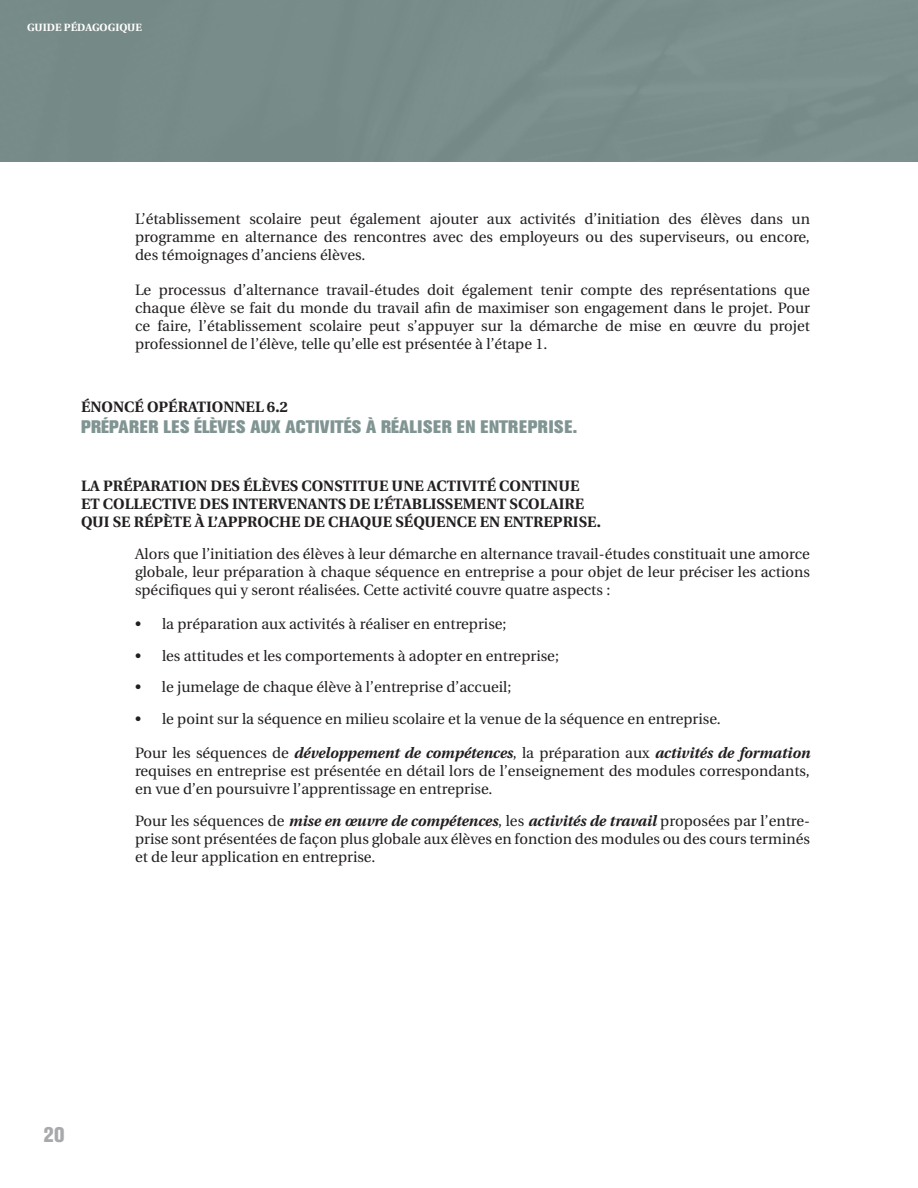
<style>
.page{position:relative;width:918px;height:1188px;background:#fff}
.page>*{position:absolute;margin:0;border:0;box-sizing:border-box;transform-origin:0 0}
.t1{font:800 condensed 21px "Akzidenz Grotesk BE";color:#a7a9ac}
.t2{font:800 18px "Akzidenz Grotesk BE";letter-spacing:.02em;color:#809592}
.t3{font:15px/18px "Utopia";color:#231f20;text-align:justify}
.t4{font:700 15px/18px "Utopia";color:#231f20}
.t5{font:700 10.5px "Utopia";color:#fff}
.s1{font-weight:700;font-style:italic}
</style>
<div class="page">
<p class="t5" style="left:27px;top:23px;width:117px">GUIDE PÉDAGOGIQUE</p>
<p class="t3" style="left:135px;top:212px;width:676px">L’établissement scolaire peut également ajouter aux activités d’initiation des élèves dans un programme en alternance des rencontres avec des employeurs ou des superviseurs, ou encore, des témoignages d’anciens élèves.</p>
<p class="t3" style="left:135px;top:282px;width:676px">Le processus d’alternance travail-études doit également tenir compte des représentations que chaque élève se fait du monde du travail afin de maximiser son engagement dans le projet. Pour ce faire, l’établissement scolaire peut s’appuyer sur la démarche de mise en œuvre du projet professionnel de l’élève, telle qu’elle est présentée à l’étape 1.</p>
<p class="t4" style="left:81px;top:399px;width:208px">ÉNONCÉ OPÉRATIONNEL 6.2</p>
<p class="t2" style="left:81px;top:420px;width:498px">PRÉPARER LES ÉLÈVES AUX ACTIVITÉS À RÉALISER EN ENTREPRISE.</p>
<p class="t4" style="left:81px;top:479px;width:521px">LA PRÉPARATION DES ÉLÈVES CONSTITUE UNE ACTIVITÉ CONTINUE<br>ET COLLECTIVE DES INTERVENANTS DE L’ÉTABLISSEMENT SCOLAIRE<br>QUI SE RÉPÈTE À L’APPROCHE DE CHAQUE SÉQUENCE EN ENTREPRISE.</p>
<p class="t3" style="left:135px;top:546px;width:676px">Alors que l’initiation des élèves à leur démarche en alternance travail-études constituait une amorce globale, leur préparation à chaque séquence en entreprise a pour objet de leur préciser les actions spécifiques qui y seront réalisées. Cette activité couvre quatre aspects :</p>
<p class="t3" style="left:135px;top:617px;width:373px">• la préparation aux activités à réaliser en entreprise;</p>
<p class="t3" style="left:135px;top:648px;width:426px">• les attitudes et les comportements à adopter en entreprise;</p>
<p class="t3" style="left:135px;top:680px;width:378px">• le jumelage de chaque élève à l’entreprise d’accueil;</p>
<p class="t3" style="left:135px;top:711px;width:587px">• le point sur la séquence en milieu scolaire et la venue de la séquence en entreprise.</p>
<p class="t3" style="left:135px;top:746px;width:677px">Pour les séquences de <span class="s1">développement de compétences</span>, la préparation aux <span class="s1">activités de formation </span>requises en entreprise est présentée en détail lors de l’enseignement des modules correspondants, en vue d’en poursuivre l’apprentissage en entreprise.</p>
<p class="t3" style="left:135px;top:813px;width:676px">Pour les séquences de <span class="s1">mise en œuvre de compétences</span>, les <span class="s1">activités de travail</span> proposées par l’entre&shy;prise sont présentées de façon plus globale aux élèves en fonction des modules ou des cours terminés et de leur application en entreprise.</p>
<h1 class="t1" style="left:44px;top:1127px;width:22px">20</h1>
</div>
